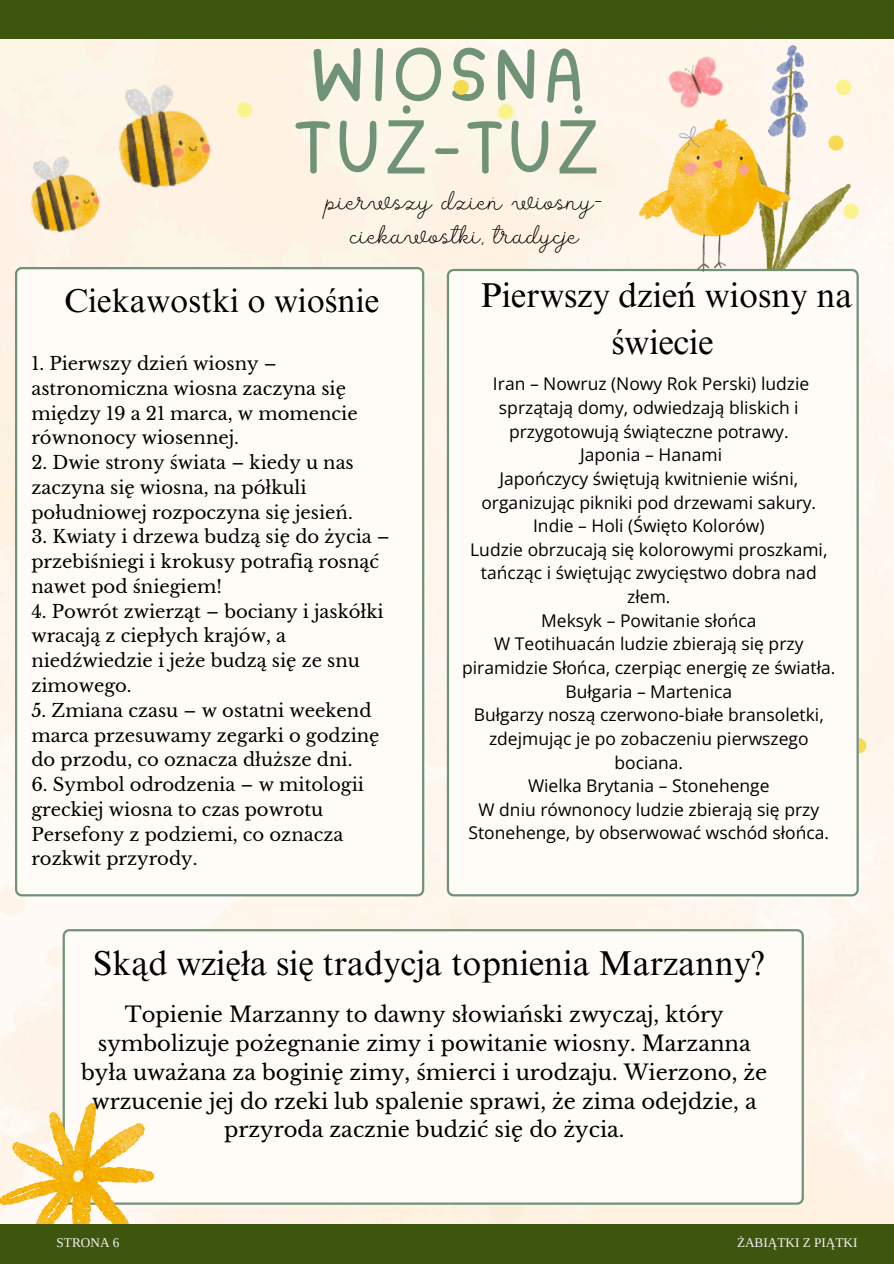
<style>
.page{position:relative;width:894px;height:1264px;background:#fff}
.page>*{position:absolute;margin:0;border:0;box-sizing:border-box;transform-origin:0 0}
.t1{font:74.4px/72.2px "lulu";letter-spacing:.05em;color:#709277}
.t2{font:34.5px/47.2px "Times NRMT Pro";color:#000;text-align:center}
.t3{font:33px "Times NRMT Pro";color:#000}
.t4{font:24.75px/33.8px "Cretina";color:#000;text-align:center}
.t5{font:21.15px/28.8px "Libre Baskerville";color:#000;text-align:center}
.t6{font:18px/24.8px "Libre Baskerville";color:#000}
.t7{font:17.55px/23.7px "Open Sans";color:#000;text-align:center}
.t8{font:13.2px "Tinos";color:#f5f3f5}
.s1{font-family:"Noto Sans"}
</style>
<div class="page">
<img style="left:0;top:39px;width:893px;height:1184px">
<img style="left:744px;top:45px;width:106px;height:224px">
<div style="left:828px;top:135px;width:15px;height:16px;background:#f5db53;border-radius:50%"></div>
<div style="left:498px;top:104px;width:15px;height:15px;background:#faf28b;border-radius:50%"></div>
<div style="left:453px;top:80px;width:16px;height:15px;background:#f5db53;border-radius:50%"></div>
<div style="left:237px;top:102px;width:15px;height:15px;background:#faf28b;border-radius:50%"></div>
<div style="left:15px;top:267px;width:409px;height:629px;background:#fffbf6"></div>
<div style="left:843px;top:204px;width:15px;height:15px;background:#faf28b;border-radius:50%"></div>
<svg style="left:850px;top:738px;width:16px;height:15px"></svg>
<img style="left:109px;top:80px;width:105px;height:114px">
<img style="left:21px;top:151px;width:83px;height:88px">
<img style="left:665px;top:54px;width:63px;height:57px">
<div style="left:446px;top:269px;width:412px;height:627px;background:#fffbf6"></div>
<div style="left:63px;top:929px;width:740px;height:275px;background:#fffbf6"></div>
<img style="left:0;top:1103px;width:153px;height:120px">
<img style="left:639px;top:119px;width:151px;height:152px">
<div style="left:0;top:0;width:893px;height:39px;background:#3d550c"></div>
<div style="left:0;top:1223px;width:893px;height:40px;background:#3d550c"></div>
<p class="t1" style="left:294px;top:29px;width:306px">WIOSNA<br>TU<span class="s1">Ż</span>-TU<span class="s1">Ż</span></p>
<p class="t4" style="left:327px;top:187px;width:278px">pierwszy dzień wiosny&shy;ciekawostki, tradycje</p>
<p class="t3" style="left:64px;top:288px;width:316px">Ciekawostki o wiośnie</p>
<p class="t2" style="left:480px;top:275px;width:373px">Pierwszy dzień wiosny na świecie</p>
<h1 class="t6" style="left:31px;top:351px;width:328px">1. Pierwszy dzień wiosny – astronomiczna wiosna zaczyna się między 19 a 21 marca, w momencie równonocy wiosennej.</h1>
<h1 class="t6" style="left:31px;top:450px;width:324px">2. Dwie strony świata – kiedy u nas zaczyna się wiosna, na półkuli południowej rozpoczyna się jesień.</h1>
<h1 class="t6" style="left:31px;top:524px;width:360px">3. Kwiaty i drzewa budzą się do życia – przebiśniegi i krokusy potrafią rosnąć nawet pod śniegiem!</h1>
<h1 class="t6" style="left:31px;top:599px;width:354px">4. Powrót zwierząt – bociany i jaskółki wracają z ciepłych krajów, a niedźwiedzie i jeże budzą się ze snu zimowego.</h1>
<h1 class="t6" style="left:31px;top:698px;width:349px">5. Zmiana czasu – w ostatni weekend marca przesuwamy zegarki o godzinę do przodu, co oznacza dłuższe dni.</h1>
<p class="t6" style="left:31px;top:772px;width:334px">6. Symbol odrodzenia – w mitologii greckiej wiosna to czas powrotu<br>Persefony z podziemi, co oznacza rozkwit przyrody.</p>
<h3 class="t7" style="left:462px;top:371px;width:374px">Iran – Nowruz (Nowy Rok Perski) ludzie sprzątają domy, odwiedzają bliskich i przygotowują świąteczne potrawy.<br>Japonia – Hanami<br>Japończycy świętują kwitnienie wiśni, organizując pikniki pod drzewami sakury.<br>Indie – Holi (Święto Kolorów)<br>Ludzie obrzucają się kolorowymi proszkami, tańcząc i świętując zwycięstwo dobra nad złem.<br>Meksyk – Powitanie słońca<br>W Teotihuacán ludzie zbierają się przy piramidzie Słońca, czerpiąc energię ze światła.<br>Bułgaria – Martenica<br>Bułgarzy noszą czerwono-białe bransoletki, zdejmując je po zobaczeniu pierwszego bociana.<br>Wielka Brytania – Stonehenge<br>W dniu równonocy ludzie zbierają się przy Stonehenge, by obserwować wschód słońca.</h3>
<p class="t2" style="left:93px;top:943px;width:672px">Skąd wzięła się tradycja topnienia Marzanny?</p>
<p class="t5" style="left:81px;top:1000px;width:687px">Topienie Marzanny to dawny słowiański zwyczaj, który symbolizuje pożegnanie zimy i powitanie wiosny. Marzanna była uważana za boginię zimy, śmierci i urodzaju. Wierzono, że wrzucenie jej do rzeki lub spalenie sprawi, że zima odejdzie, a przyroda zacznie budzić się do życia.</p>
<h5 class="t8" style="left:57px;top:1235px;width:64px">STRONA 6</h5>
<p class="t8" style="left:736px;top:1234px;width:122px">ŻABIĄTKI Z PIĄTKI</p>
</div>
